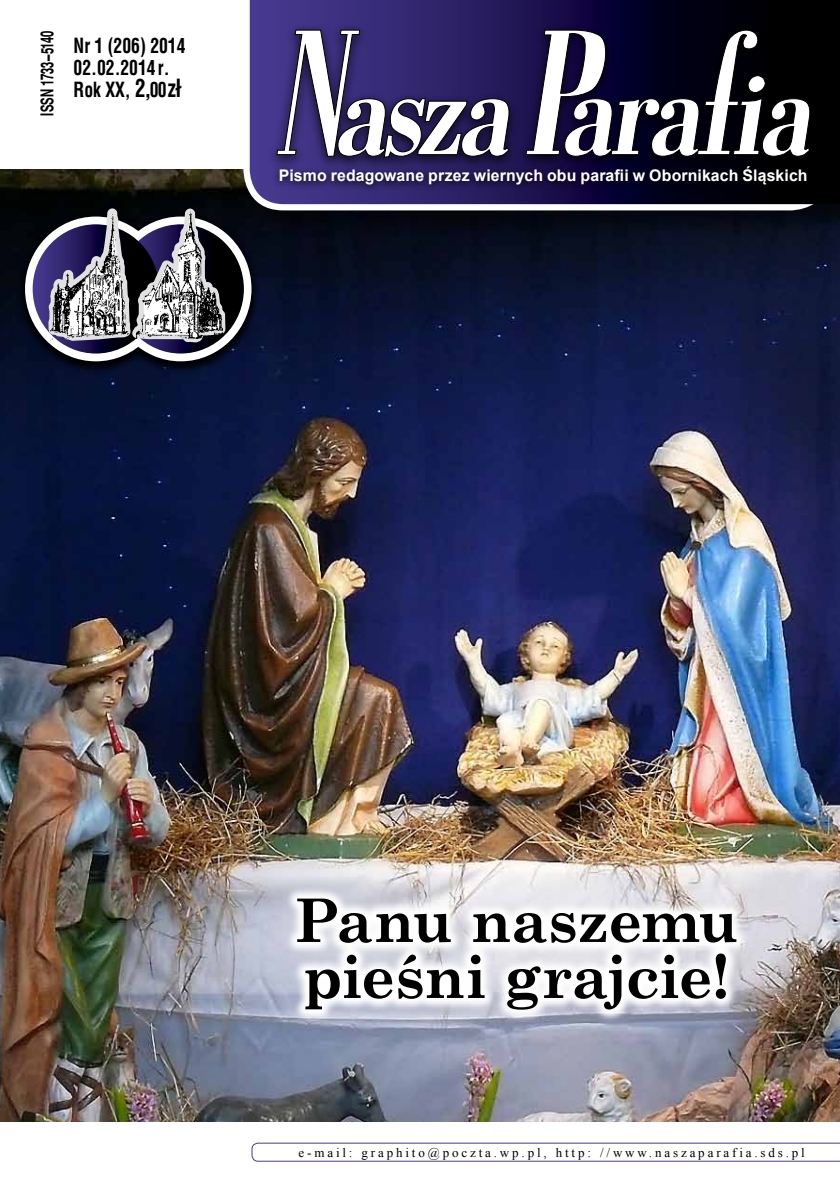
<style>
.page{position:relative;width:840px;height:1191px;background:#fff}
.page>*{position:absolute;margin:0;border:0;box-sizing:border-box;transform-origin:0 0}
.t1{font:700 60px/56px "Century Schoolbook";letter-spacing:-.015em;color:#000}
.t2{font:700 20px/22px "Switzerland Condensed";color:#000;scale:.88 1}
.t3{font:700 17.6px "Switzerland Narrow";color:#000;scale:.78 1}
.t4{font:700 16px "Arial";letter-spacing:.01em;color:#fff}
.t5{font:13px "Times New Roman";letter-spacing:.22em;color:#000}
.s1{font-size:24px}
</style>
<div class="page">
<img style="left:0;top:169px;width:839px;height:952px">
<svg style="left:284px;top:885px;width:464px;height:137px"></svg>
<div style="left:16px;top:204px;width:244px;height:170px;background:#000;opacity:.95"></div>
<img style="left:44px;top:169px;width:84px;height:547px">
<svg style="left:33px;top:211px;width:211px;height:142px"></svg>
<svg style="left:128px;top:169px;width:101px;height:600px;background:#192039"></svg>
<img style="left:136px;top:211px;width:86px;height:127px">
<div style="left:246px;top:0;width:593px;height:236px;background:#000;opacity:.4"></div>
<svg style="left:243px;top:76px;width:587px;height:134px"></svg>
<svg style="left:249px;top:0;width:590px;height:204px;background:#1e1745"></svg>
<div style="left:266px;top:22px;width:554px;height:150px;background:#000;opacity:.75"></div>
<svg style="left:524px;top:29px;width:286px;height:133px"></svg>
<svg style="left:276px;top:17px;width:234px;height:145px"></svg>
<div style="left:272px;top:162px;width:542px;height:32px;background:#000;opacity:.9"></div>
<svg style="left:251px;top:1142px;width:588px;height:19px"></svg>
<h3 class="t3" style="left:37px;top:116px;width:111px;rotate:-90deg">ISSN 1733–5140</h3>
<h2 class="t2" style="left:73px;top:35px;width:129px">Nr 1 (206) 2014<br>02.02.2014r.<br>Rok XX, <span class="s1">2,</span>00 <span class="s1">z³</span></h2>
<p class="t4" style="left:279px;top:165px;width:530px">Pismo redagowane przez wiernych obu parafii w Obornikach Śląskich</p>
<h1 class="t1" style="left:293px;top:894px;width:446px">Panu naszemu pieśni grajcie!</h1>
<p class="t5" style="left:298px;top:1143px;width:507px">e-mail: graphito@poczta.wp.pl, http: //www.naszaparafia.sds.pl</p>
</div>
